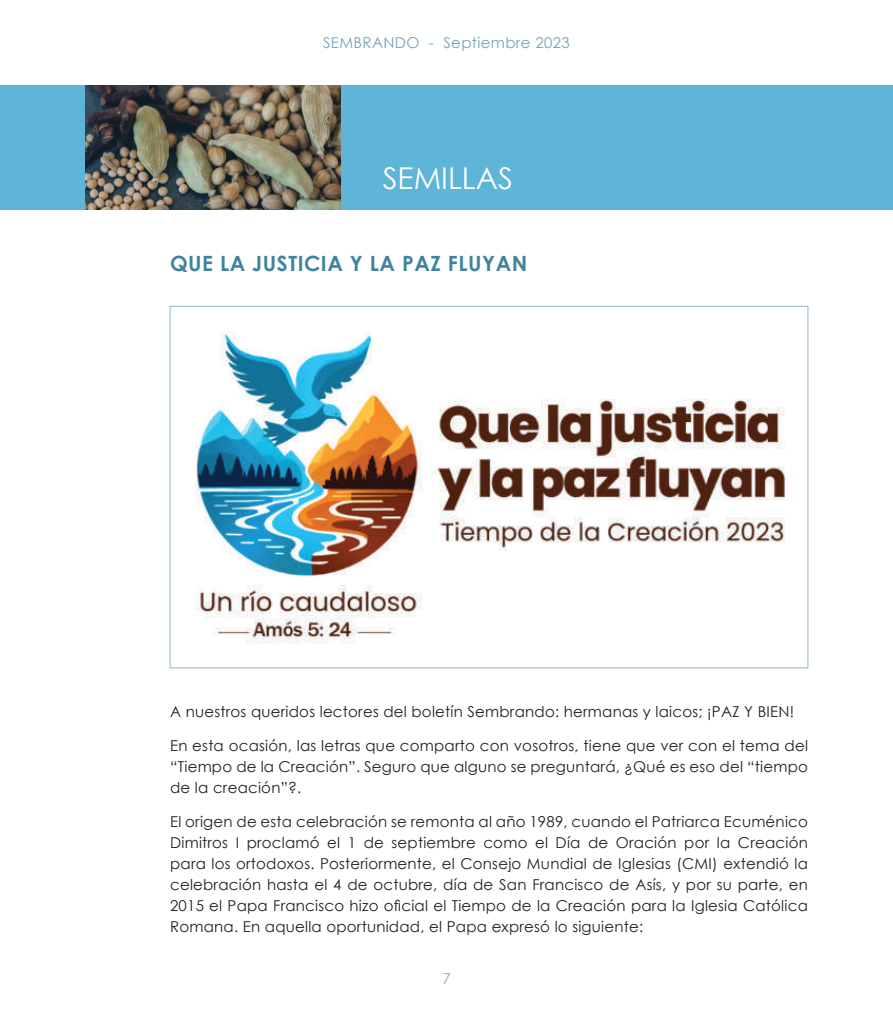
<style>
.page{position:relative;width:893px;height:1021px;background:#fff}
.page>*{position:absolute;margin:0;border:0;box-sizing:border-box;transform-origin:0 0}
.t1{font:30px "Century Gothic";color:#fff}
.t2{font:700 21px "Century Gothic";letter-spacing:.025em;color:#41839c}
.t3{font:15px/21px "Century Gothic";letter-spacing:.015em;color:#231f20;text-align:justify}
.t4{font:15px "Century Gothic";letter-spacing:.025em;color:#73a3b9}
.t5{font:15px "Century Gothic";color:#7db0c7}
</style>
<div class="page">
<div style="left:0;top:85px;width:893px;height:125px;background:#5eb5d7"></div>
<img style="left:85px;top:85px;width:255px;height:125px">
<img style="left:195px;top:331px;width:590px;height:313px">
<p class="t4" style="left:323px;top:32px;width:248px">SEMBRANDO - Septiembre 2023</p>
<h1 class="t1" style="left:383px;top:157px;width:132px">SEMILLAS</h1>
<h2 class="t2" style="left:170px;top:247px;width:359px">QUE LA JUSTICIA Y LA PAZ FLUYAN</h2>
<p class="t3" style="left:170px;top:701px;width:626px">A nuestros queridos lectores del boletín Sembrando: hermanas y laicos; ¡PAZ Y BIEN!</p>
<p class="t3" style="left:170px;top:735px;width:639px">En esta ocasión, las letras que comparto con vosotros, tiene que ver con el tema del “Tiempo de la Creación”. Seguro que alguno se preguntará, ¿Qué es eso del “tiempo de la creación”?.</p>
<p class="t3" style="left:170px;top:810px;width:639px">El origen de esta celebración se remonta al año 1989, cuando el Patriarca Ecuménico Dimitros I proclamó el 1 de septiembre como el Día de Oración por la Creación para los ortodoxos. Posteriormente, el Consejo Mundial de Iglesias (CMI) extendió la celebración hasta el 4 de octubre, día de San Francisco de Asís, y por su parte, en 2015 el Papa Francisco hizo oficial el Tiempo de la Creación para la Iglesia Católica Romana. En aquella oportunidad, el Papa expresó lo siguiente:</p>
<p class="t5" style="left:442px;top:968px;width:10px">7</p>
</div>
